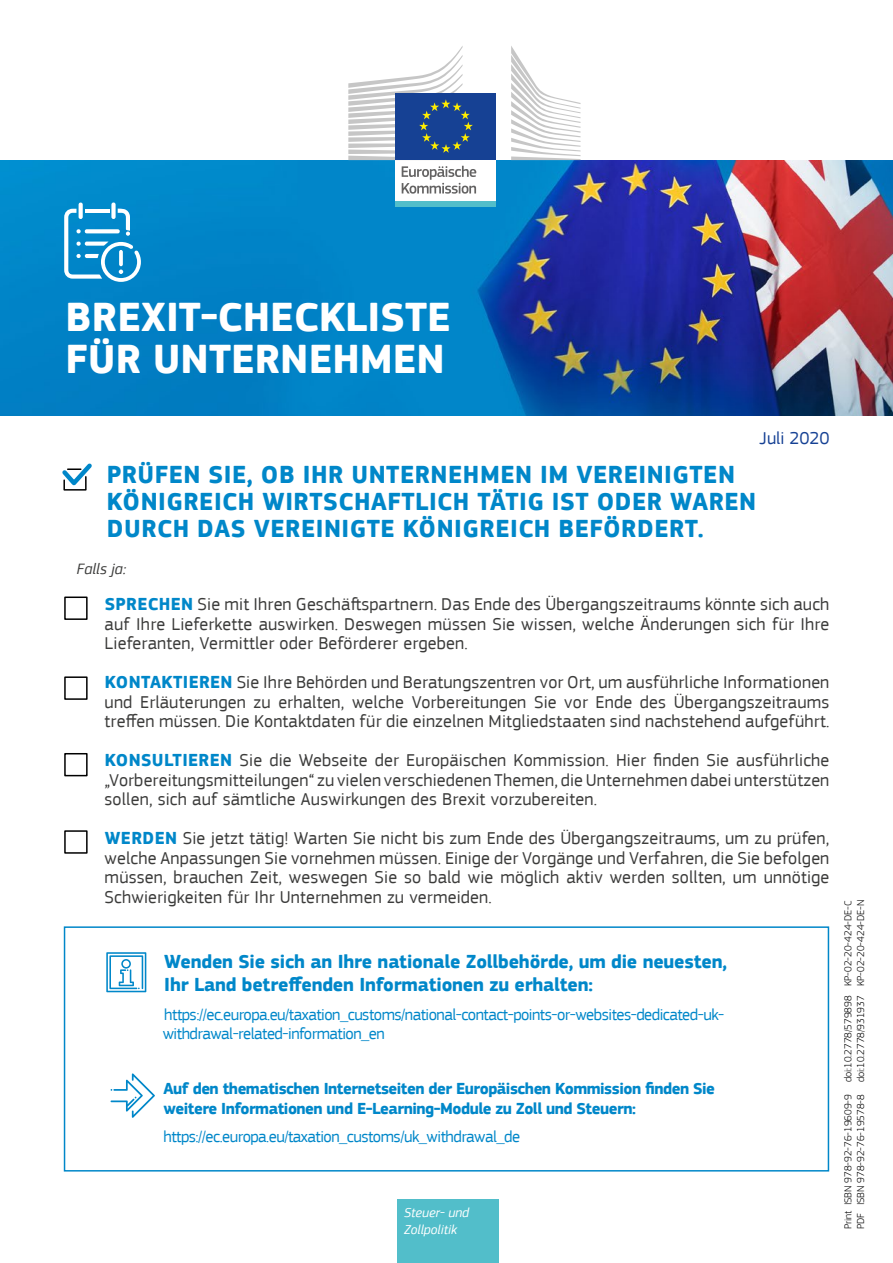
<style>
.page{position:relative;width:893px;height:1263px;background:#fff}
.page>*{position:absolute;margin:0;border:0;box-sizing:border-box;transform-origin:0 0}
.t1{font:700 42px/42px "EC Square Sans Pro";color:#fff}
.list_-1{font:700 25.5px/27px "EC Square Sans Pro";letter-spacing:.02em;color:#0087c9}
.Body_Text{font:700 19.5px/23.4px "EC Square Sans Pro";letter-spacing:-.01em;color:#0087c9}
.list_-1-2{font:18px/19.5px "EC Square Sans Pro";letter-spacing:.01em;color:#3c3c3b;text-align:justify}
.t2{font:18px "EC Square Sans Pro";color:#164194}
.Body_Text-2{font:16.5px/19.8px "EC Square Sans Pro";letter-spacing:-.03em;color:#0087c9}
.Body_Text-3{font:700 16.5px/19.8px "EC Square Sans Pro";letter-spacing:-.03em;color:#0087c9}
.Body_Text-4{font:italic 15.75px "EC Square Sans Pro";color:#3c3c3b}
.list_-1-3{font:italic 13.5px/16.2px "EC Square Sans Pro";color:#fff}
.t3{font:300 10.5px "EC Square Sans Pro";color:#000}
.s1{font-weight:700;color:#0087c9}
</style>
<div class="page">
<img style="left:0;top:160px;width:893px;height:255px">
<div style="left:396px;top:158px;width:100px;height:45px;background:#fff"></div>
<div style="left:396px;top:201px;width:100px;height:6px;background:#52beca"></div>
<svg style="left:511px;top:46px;width:69px;height:114px"></svg>
<div style="left:396px;top:93px;width:100px;height:67px;background:#164194"></div>
<svg style="left:348px;top:46px;width:125px;height:114px"></svg>
<svg style="left:402px;top:166px;width:74px;height:28px"></svg>
<svg style="left:62px;top:463px;width:30px;height:28px"></svg>
<div style="left:64px;top:596px;width:24px;height:24px;border:2px solid #000"></div>
<div style="left:64px;top:676px;width:24px;height:24px;border:2px solid #000"></div>
<div style="left:64px;top:753px;width:24px;height:23px;border:2px solid #000"></div>
<div style="left:64px;top:830px;width:24px;height:24px;border:2px solid #000"></div>
<div style="left:64px;top:926px;width:765px;height:245px;border:2px solid #0087c9"></div>
<svg style="left:106px;top:952px;width:40px;height:40px"></svg>
<svg style="left:111px;top:1073px;width:44px;height:45px"></svg>
<div style="left:397px;top:1199px;width:102px;height:64px;background:#52beca"></div>
<svg style="left:64px;top:202px;width:77px;height:80px"></svg>
<p class="t1" style="left:66px;top:298px;width:387px">BREXIT-CHECKLISTE<br>FÜR UNTERNEHMEN</p>
<p class="t2" style="left:759px;top:428px;width:71px">Juli 2020</p>
<p class="list_-1" style="left:107px;top:462px;width:651px">PRÜFEN SIE, OB IHR UNTERNEHMEN IM VEREINIGTEN<br>KÖNIGREICH WIRTSCHAFTLICH TÄTIG IST ODER WAREN<br>DURCH DAS VEREINIGTE KÖNIGREICH BEFÖRDERT.</p>
<p class="Body_Text-4" style="left:77px;top:559px;width:51px">Falls ja:</p>
<p class="list_-1-2" style="left:105px;top:594px;width:726px"><span class="s1">SPRECHEN</span> Sie mit Ihren Geschäftspartnern. Das Ende des Übergangszeitraums könnte sich auch auf Ihre Lieferkette auswirken. Deswegen müssen Sie wissen, welche Änderungen sich für Ihre Lieferanten, Vermittler oder Beförderer ergeben.</p>
<p class="list_-1-2" style="left:105px;top:672px;width:726px"><span class="s1">KONTAKTIEREN</span> Sie Ihre Behörden und Beratungszentren vor Ort, um ausführliche Informationen und Erläuterungen zu erhalten, welche Vorbereitungen Sie vor Ende des Übergangszeitraums treffen müssen. Die Kontaktdaten für die einzelnen Mitgliedstaaten sind nachstehend aufgeführt.</p>
<p class="list_-1-2" style="left:105px;top:750px;width:726px"><span class="s1">KONSULTIEREN</span> Sie die Webseite der Europäischen Kommission. Hier finden Sie ausführliche „Vorbereitungsmitteilungen“ zu vielen verschiedenen Themen, die Unternehmen dabei unterstützen sollen, sich auf sämtliche Auswirkungen des Brexit vorzubereiten.</p>
<p class="list_-1-2" style="left:105px;top:828px;width:726px"><span class="s1">WERDEN</span> Sie jetzt tätig! Warten Sie nicht bis zum Ende des Übergangszeitraums, um zu prüfen, welche Anpassungen Sie vornehmen müssen. Einige der Vorgänge und Verfahren, die Sie befolgen müssen, brauchen Zeit, weswegen Sie so bald wie möglich aktiv werden sollten, um unnötige Schwierigkeiten für Ihr Unternehmen zu vermeiden.</p>
<p class="Body_Text" style="left:164px;top:950px;width:564px">Wenden Sie sich an Ihre nationale Zollbehörde, um die neuesten,<br>Ihr Land betreffenden Informationen zu erhalten:</p>
<p class="Body_Text-2" style="left:163px;top:1004px;width:563px">https://ec.europa.eu/taxation_customs/national-contact-points-or-websites-dedicated-uk&shy;withdrawal-related-information_en</p>
<p class="Body_Text-3" style="left:163px;top:1079px;width:553px">Auf den thematischen Internetseiten der Europäischen Kommission finden Sie weitere Informationen und E-Learning-Module zu Zoll und Steuern:</p>
<p class="Body_Text-2" style="left:163px;top:1126px;width:358px">https://ec.europa.eu/taxation_customs/uk_withdrawal_de</p>
<p class="list_-1-3" style="left:404px;top:1205px;width:66px">Steuer- und<br>Zollpolitik</p>
<p class="t3" style="left:842px;top:1229px;width:330px;rotate:-90deg">Print ISBN 978-92-76-19609-9 doi:10.2778/579898 KP-02-20-424-DE-C</p>
<p class="t3" style="left:854px;top:1229px;width:331px;rotate:-90deg">PDF ISBN 978-92-76-19578-8 doi:10.2778/931937 KP-02-20-424-DE-N</p>
</div>
